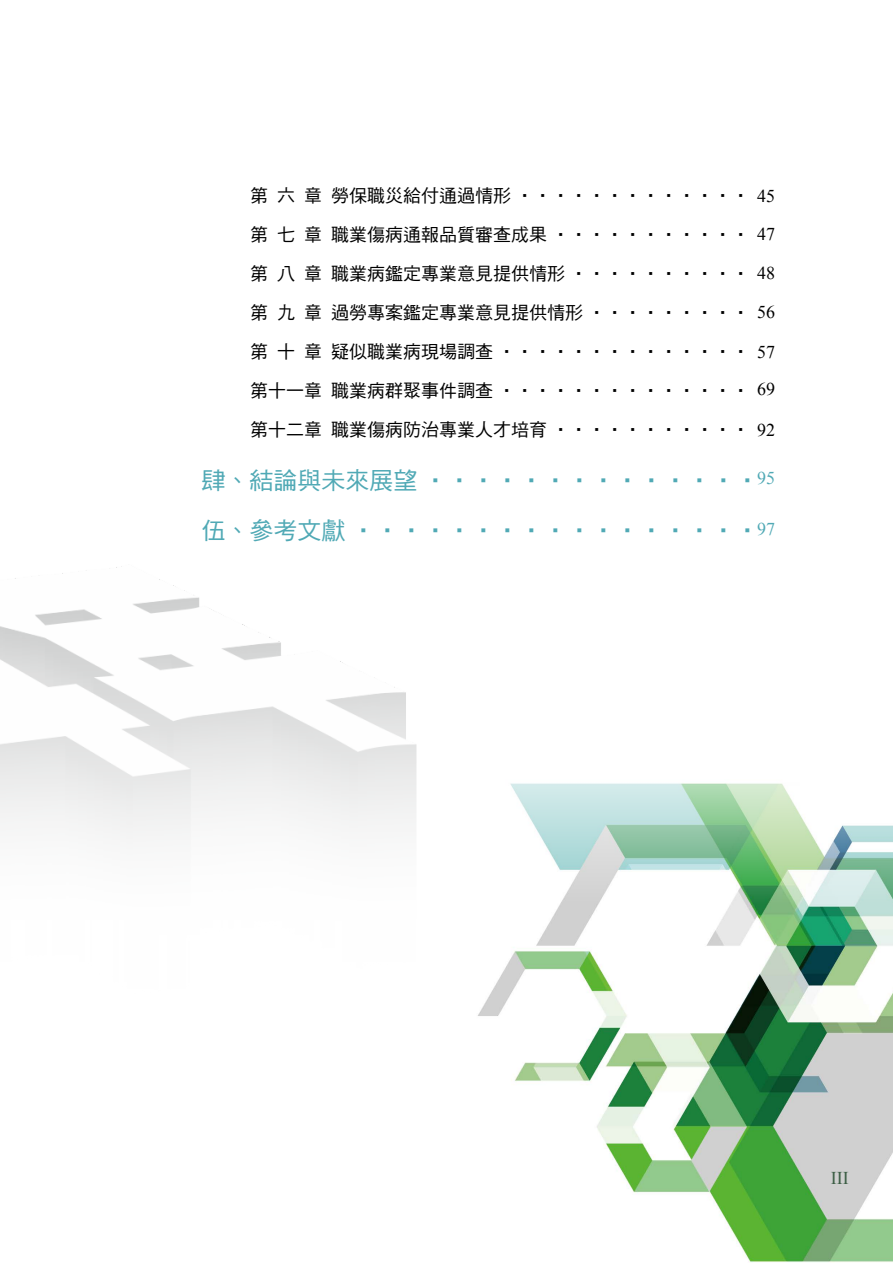
<style>
.page{position:relative;width:893px;height:1263px;background:#fff}
.page>*{position:absolute;margin:0;border:0;box-sizing:border-box;transform-origin:0 0}
.t1{font:24px/49.9px "DF Hei Std W5";color:#50a9b5}
.t2{font:18px/39px "DF Hei Std W5";color:#000}
.t3{font:18px "Times New Roman";color:#50a9b5}
.t4{font:18px "Times New Roman";color:#3c5e45}
.t5{font:18px "Times New Roman";color:#000}
.s1{font-family:"Times New Roman"}
</style>
<div class="page">
<img style="left:478px;top:783px;width:415px;height:480px">
<img style="left:0;top:566px;width:417px;height:273px">
<p class="t2" style="left:250px;top:176px;width:526px">第 六 章 勞保職災給付通過情形 ‧‧‧‧‧‧‧‧‧‧‧‧‧<span class="s1">45</span>第 七 章 職業傷病通報品質審查成果 ‧‧‧‧‧‧‧‧‧‧‧ <span class="s1">47</span>第 八 章 職業病鑑定專業意見提供情形 ‧‧‧‧‧‧‧‧‧‧ <span class="s1">48</span>第 九 章 過勞專案鑑定專業意見提供情形 ‧‧‧‧‧‧‧‧‧ <span class="s1">56</span>第 十 章 疑似職業病現場調查 ‧‧‧‧‧‧‧‧‧‧‧‧‧‧ <span class="s1">57</span>第十一章 職業病群聚事件調查 ‧‧‧‧‧‧‧‧‧‧‧‧‧‧<br>第十二章 職業傷病防治專業人才培育 ‧‧‧‧‧‧‧‧‧‧‧ <span class="s1">92</span></p>
<h1 class="t1" style="left:201px;top:455px;width:560px">肆、結論與未來展望 ‧‧‧‧‧‧‧‧‧‧‧‧‧‧伍、參考文獻 ‧‧‧‧‧‧‧‧‧‧‧‧‧‧‧‧‧</h1>
<p class="t3" style="left:757px;top:466px;width:20px">95</p>
<p class="t5" style="left:757px;top:377px;width:20px">69</p>
<p class="t3" style="left:757px;top:517px;width:20px">97</p>
<p class="t4" style="left:831px;top:1166px;width:19px">III</p>
</div>
